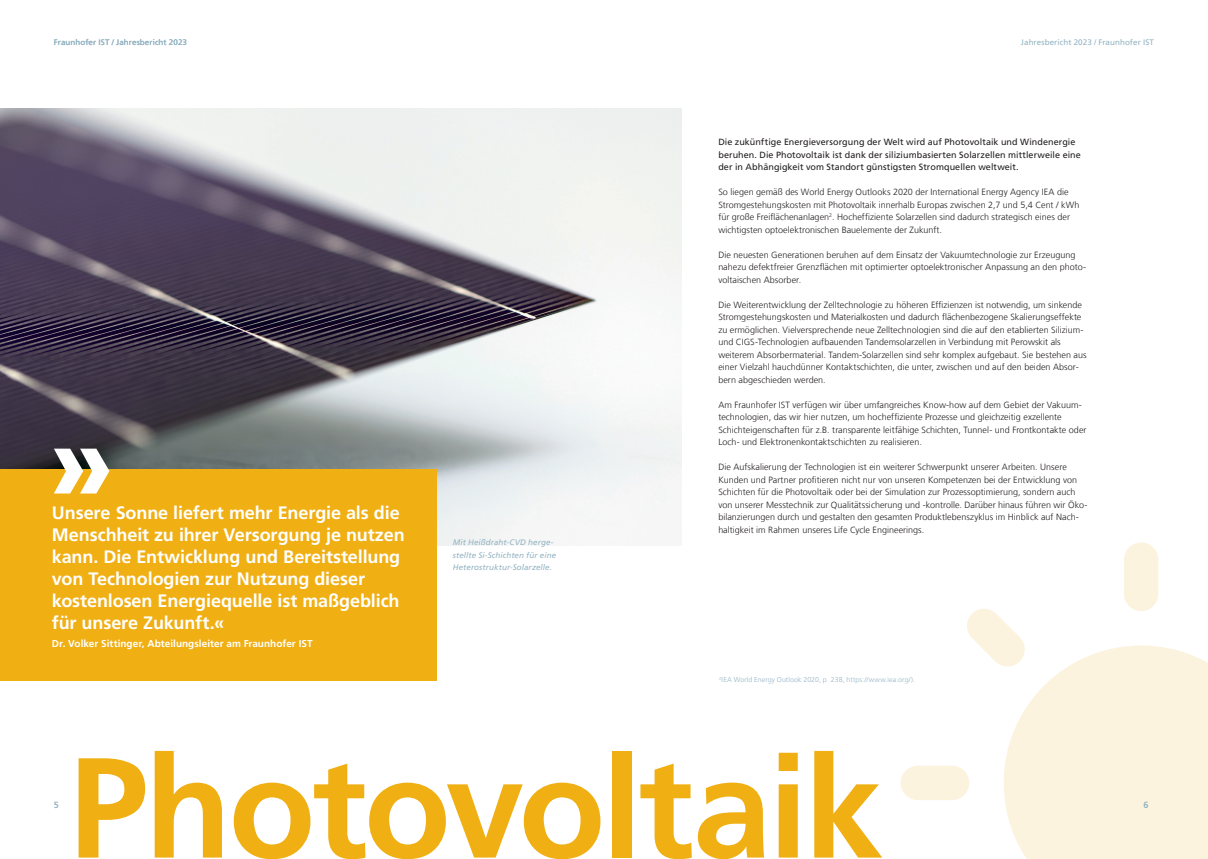
<style>
.page{position:relative;width:1208px;height:859px;background:#fff}
.page>*{position:absolute;margin:0;border:0;box-sizing:border-box;transform-origin:0 0}
.Kolumne{font:700 142.2px "Frutiger LT Com";letter-spacing:-.025em;color:#f0af13}
.Zitat_18_22_weiss{font:700 18px/22px "Frutiger LT Com";letter-spacing:-.005em;color:#fff}
.Zitat_18_22_weiss-2{font:700 10px "Frutiger LT Com";letter-spacing:.005em;color:#fff}
.Fliesstext_9_12_5_schwarz{font:300 9px/12.5px "Frutiger LT Com";letter-spacing:.005em;color:#231f20}
.Fliesstext_9_12_5_schwarz-2{font:9px/12.5px "Frutiger LT Com";letter-spacing:.005em;color:#231f20}
.Pagina{font:700 9px "Frutiger LT Com";color:#93b3c3}
.Bildtext_Marginal_8_12_5_grey{font:italic 8px/12.5px "Frutiger LT Com";letter-spacing:.015em;color:#93b3c3}
.Kolumne-2{font:8px "Frutiger LT Com";letter-spacing:.01em;color:#93b3c3}
.Fliesstext_9_12_5_schwarz-3{font:300 7px "Frutiger LT Com";letter-spacing:.015em;color:#93b3c3}
</style>
<div class="page">
<img style="left:0;top:109px;width:681px;height:436px">
<svg style="left:1124px;top:542px;width:34px;height:69px;background:#fcf4e2"></svg>
<svg style="left:901px;top:766px;width:68px;height:34px;background:#fcf4e2"></svg>
<svg style="left:967px;top:609px;width:57px;height:57px"></svg>
<svg style="left:1003px;top:645px;width:205px;height:214px;background:#fcf4e2"></svg>
<div style="left:0;top:469px;width:437px;height:212px;background:#f0af13"></div>
<svg style="left:54px;top:449px;width:55px;height:44px"></svg>
<p class="Kolumne-2" style="left:54px;top:38px;width:135px">Fraunhofer IST / Jahresbericht 2023</p>
<p class="Zitat_18_22_weiss" style="left:52px;top:502px;width:354px">Unsere Sonne liefert mehr Energie als die Menschheit zu ihrer Versorgung je nutzen kann. Die Entwicklung und Bereitstellung von Technologien zur Nutzung dieser kostenlosen Energiequelle ist maßgeblich für unsere Zukunft.«</p>
<p class="Zitat_18_22_weiss-2" style="left:52px;top:638px;width:262px">Dr. Volker Sittinger, Abteilungsleiter am Fraunhofer IST</p>
<p class="Bildtext_Marginal_8_12_5_grey" style="left:453px;top:536px;width:105px">Mit Heißdraht-CVD herge&shy;stellte Si-Schichten für eine<br>Heterostruktur-Solarzelle.</p>
<p class="Kolumne-2" style="left:1021px;top:38px;width:135px">Jahresbericht 2023 / Fraunhofer IST</p>
<p class="Fliesstext_9_12_5_schwarz-2" style="left:718px;top:136px;width:364px">Die zukünftige Energieversorgung der Welt wird auf Photovoltaik und Windenergie beruhen. Die Photovoltaik ist dank der siliziumbasierten Solarzellen mittlerweile eine der in Abhängigkeit vom Standort günstigsten Stromquellen weltweit.</p>
<p class="Fliesstext_9_12_5_schwarz" style="left:718px;top:186px;width:362px">So liegen gemäß des World Energy Outlooks 2020 der International Energy Agency IEA die Stromgestehungskosten mit Photovoltaik innerhalb Europas zwischen 2,7 und 5,4 Cent / kWh für große Freiflächenanlagen<sup>2</sup>. Hocheffiziente Solarzellen sind dadurch strategisch eines der wichtigsten optoelektronischen Bauelemente der Zukunft.</p>
<p class="Fliesstext_9_12_5_schwarz" style="left:718px;top:248px;width:369px">Die neuesten Generationen beruhen auf dem Einsatz der Vakuumtechnologie zur Erzeugung nahezu defektfreier Grenzflächen mit optimierter optoelektronischer Anpassung an den photo&shy;voltaischen Absorber.</p>
<p class="Fliesstext_9_12_5_schwarz" style="left:718px;top:298px;width:370px">Die Weiterentwicklung der Zelltechnologie zu höheren Effizienzen ist notwendig, um sinkende Stromgestehungskosten und Materialkosten und dadurch flächenbezogene Skalierungseffekte zu ermöglichen. Vielversprechende neue Zelltechnologien sind die auf den etablierten Silizium&shy;und CIGS-Technologien aufbauenden Tandemsolarzellen in Verbindung mit Perowskit als weiterem Absorbermaterial. Tandem-Solarzellen sind sehr komplex aufgebaut. Sie bestehen aus einer Vielzahl hauchdünner Kontaktschichten, die unter, zwischen und auf den beiden Absor&shy;bern abgeschieden werden.</p>
<p class="Fliesstext_9_12_5_schwarz" style="left:718px;top:398px;width:370px">Am Fraunhofer IST verfügen wir über umfangreiches Know-how auf dem Gebiet der Vakuum&shy;technologien, das wir hier nutzen, um hocheffiziente Prozesse und gleichzeitig exzellente Schichteigenschaften für z.B. transparente leitfähige Schichten, Tunnel- und Frontkontakte oder Loch- und Elektronenkontaktschichten zu realisieren.</p>
<p class="Fliesstext_9_12_5_schwarz" style="left:718px;top:461px;width:370px">Die Aufskalierung der Technologien ist ein weiterer Schwerpunkt unserer Arbeiten. Unsere Kunden und Partner profitieren nicht nur von unseren Kompetenzen bei der Entwicklung von Schichten für die Photovoltaik oder bei der Simulation zur Prozessoptimierung, sondern auch von unserer Messtechnik zur Qualitätssicherung und -kontrolle. Darüber hinaus führen wir Öko&shy;bilanzierungen durch und gestalten den gesamten Produktlebenszyklus im Hinblick auf Nach&shy;haltigkeit im Rahmen unseres Life Cycle Engineerings.</p>
<p class="Fliesstext_9_12_5_schwarz-3" style="left:719px;top:676px;width:197px"><sup>2</sup>IEA World Energy Outlook 2020, p. 238, https://www.iea.org/).</p>
<p class="Kolumne" style="left:69px;top:725px;width:816px">Photovoltaik</p>
<p class="Pagina" style="left:54px;top:799px;width:7px">5</p>
<p class="Pagina" style="left:1143px;top:799px;width:7px">6</p>
</div>
